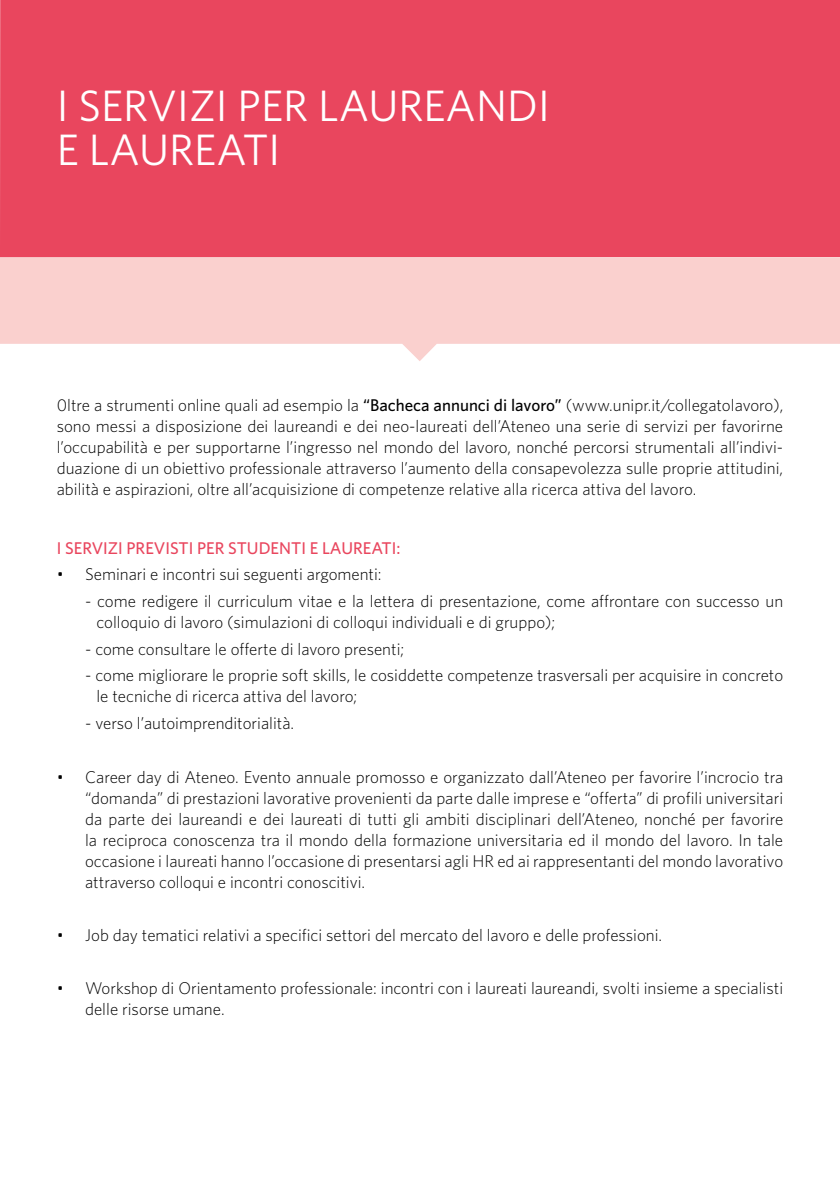
<style>
.page{position:relative;width:840px;height:1191px;background:#fff}
.page>*{position:absolute;margin:0;border:0;box-sizing:border-box;transform-origin:0 0}
.t1{font:44px/44px "Whitney";color:#fff}
.t2{font:300 17px/21px "Whitney";color:#000}
.t3{font:500 17px "Whitney";color:#e9465e}
.s1{font-weight:500}
</style>
<div class="page">
<div style="left:0;top:0;width:839px;height:257px;background:#e9465e"></div>
<svg style="left:0;top:257px;width:839px;height:104px;fill:#fad0ce"></svg>
<h1 class="t1" style="left:57px;top:83px;width:494px">I SERVIZI PER LAUREANDI<br>E LAUREATI</h1>
<p class="t2" style="left:57px;top:394px;width:727px;text-align:justify">0ltre a strumenti online quali ad esempio la <span class="s1">“Bacheca annunci di lavoro”</span> (www.unipr.it/collegatolavoro), sono messi a disposizione dei laureandi e dei neo-laureati dell’Ateneo una serie di servizi per favorirne l’occupabilità e per supportarne l’ingresso nel mondo del lavoro, nonché percorsi strumentali all’indivi&shy;duazione di un obiettivo professionale attraverso l’aumento della consapevolezza sulle proprie attitudini, abilità e aspirazioni, oltre all’acquisizione di competenze relative alla ricerca attiva del lavoro.</p>
<p class="t3" style="left:57px;top:537px;width:345px">I SERVIZI PREVISTI PER STUDENTI E LAUREATI:</p>
<p class="t2" style="left:57px;top:564px;width:326px">• Seminari e incontri sui seguenti argomenti:</p>
<p class="t2" style="left:96px;top:590px;width:688px;text-indent:-11px">- come redigere il curriculum vitae e la lettera di presentazione, come affrontare con successo un colloquio di lavoro (simulazioni di colloqui individuali e di gruppo);</p>
<p class="t2" style="left:85px;top:638px;width:320px">- come consultare le offerte di lavoro presenti;</p>
<p class="t2" style="left:96px;top:665px;width:687px;text-indent:-11px">- come migliorare le proprie soft skills, le cosiddette competenze trasversali per acquisire in concreto le tecniche di ricerca attiva del lavoro;</p>
<p class="t2" style="left:85px;top:712px;width:210px">- verso l’autoimprenditorialità.</p>
<p class="t2" style="left:85px;top:766px;width:699px;text-align:justify;text-indent:-28px">• Career day di Ateneo. Evento annuale promosso e organizzato dall’Ateneo per favorire l’incrocio tra “domanda” di prestazioni lavorative provenienti da parte dalle imprese e “offerta” di profili universitari da parte dei laureandi e dei laureati di tutti gli ambiti disciplinari dell’Ateneo, nonché per favorire la reciproca conoscenza tra il mondo della formazione universitaria ed il mondo del lavoro. In tale occasione i laureati hanno l’occasione di presentarsi agli HR ed ai rappresentanti del mondo lavorativo attraverso colloqui e incontri conoscitivi.</p>
<p class="t2" style="left:57px;top:924px;width:606px">• Job day tematici relativi a specifici settori del mercato del lavoro e delle professioni.</p>
<p class="t2" style="left:85px;top:977px;width:699px;text-indent:-28px">• Workshop di Orientamento professionale: incontri con i laureati laureandi, svolti insieme a specialisti delle risorse umane.</p>
</div>
